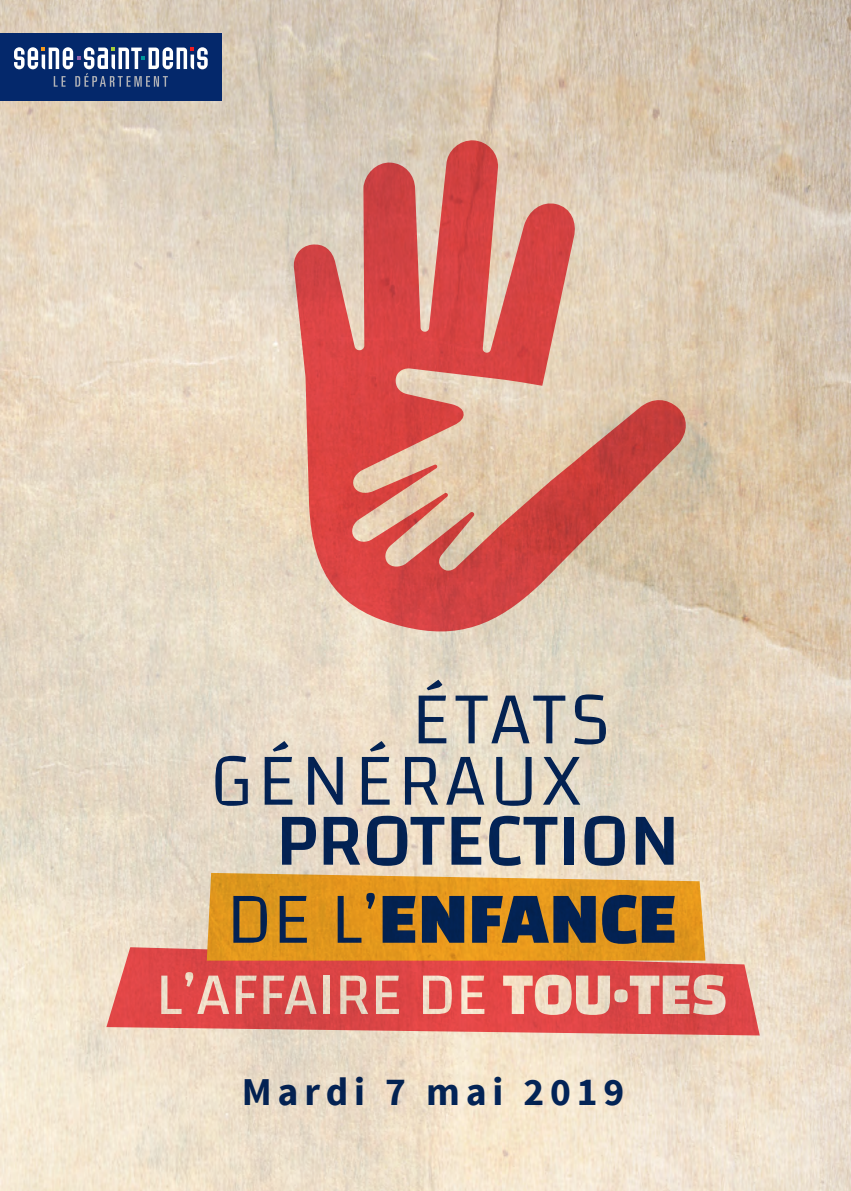
<style>
.page{position:relative;width:851px;height:1191px;background:#fff}
.page>*{position:absolute;margin:0;border:0;box-sizing:border-box;transform-origin:0 0}
.t1{font:300 76.4px "Changa";letter-spacing:.05em;color:#04286b}
.t2{font:500 76.4px "Changa";color:#04286b}
.t3{font:800 74.8px "Changa";color:#04286b}
.t4{font:61.4px "Changa";color:#fff}
.t5{font:700 39.4px "Source Sans Pro";letter-spacing:.15em;color:#04286b}
.s1{font-weight:300}
.s2{font-weight:800}
</style>
<div class="page">
<img style="left:0;top:0;width:850px;height:1191px">
<div style="left:0;top:34px;width:222px;height:67px;background:#04286b"></div>
<svg style="left:14px;top:47px;width:194px;height:40px"></svg>
<svg style="left:292px;top:139px;width:396px;height:501px;background:#da9385"></svg>
<svg style="left:106px;top:947px;width:653px;height:88px;background:#de5452"></svg>
<svg style="left:207px;top:873px;width:498px;height:87px;background:#e49b26"></svg>
<p class="t1" style="left:411px;top:672px;width:199px">ÉTATS</p>
<p class="t1" style="left:210px;top:733px;width:372px">GÉNÉRAUX</p>
<p class="t2" style="left:276px;top:793px;width:405px">PROTECTION</p>
<p class="t3" style="left:226px;top:873px;width:452px"><span class="s1">DE L’</span>ENFANCE</p>
<p class="t4" style="left:156px;top:957px;width:572px">L’AFFAIRE DE <span class="s2">TOU</span><sup>.</sup><span class="s2">TES</span></p>
<p class="t5" style="left:242px;top:1066px;width:384px">Mardi 7 mai 2019</p>
</div>
